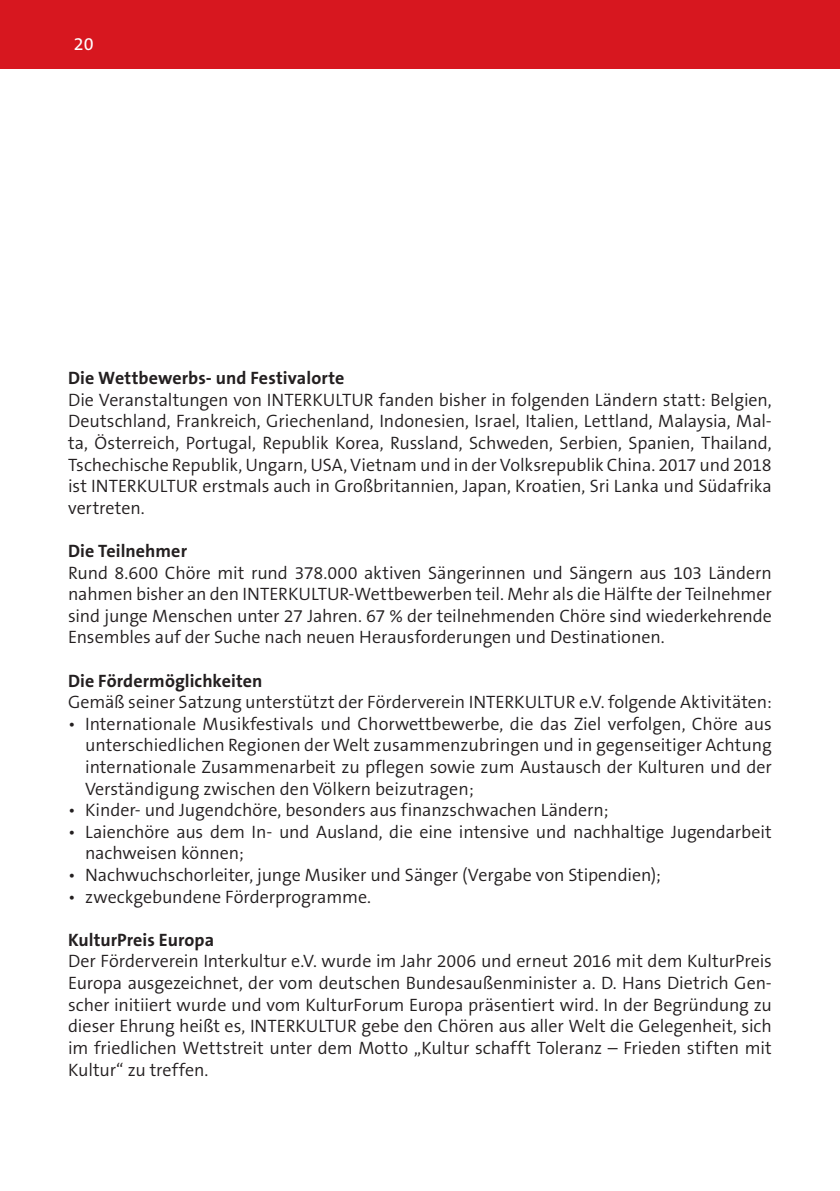
<style>
.page{position:relative;width:840px;height:1191px;background:#fff}
.page>*{position:absolute;margin:0;border:0;box-sizing:border-box;transform-origin:0 0}
.t1{font:300 18px/21.6px "The Sans B4";letter-spacing:-.005em;color:#231f20;text-align:justify}
.t2{font:700 18px "The Sans B7";letter-spacing:.005em;color:#231f20}
.t3{font:18px "The Sans B5 Plain";color:#fff}
</style>
<div class="page">
<div style="left:0;top:0;width:839px;height:68px;background:#d7171f"></div>
<p class="t3" style="left:74px;top:34px;width:21px">20</p>
<p class="t2" style="left:68px;top:368px;width:277px">Die Wettbewerbs- und Festivalorte</p>
<p class="t1" style="left:68px;top:389px;width:705px">Die Veranstaltungen von INTERKULTUR fanden bisher in folgenden Ländern statt: Belgien, Deutschland, Frankreich, Griechenland, Indonesien, Israel, Italien, Lettland, Malaysia, Mal&shy;ta, Österreich, Portugal, Republik Korea, Russland, Schweden, Serbien, Spanien, Thailand, Tschechische Republik, Ungarn, USA, Vietnam und in der Volksrepublik China. 2017 und 2018 ist INTERKULTUR erstmals auch in Großbritannien, Japan, Kroatien, Sri Lanka und Südafrika vertreten.</p>
<p class="t2" style="left:68px;top:541px;width:120px">Die Teilnehmer</p>
<p class="t1" style="left:68px;top:562px;width:705px">Rund 8.600 Chöre mit rund 378.000 aktiven Sängerinnen und Sängern aus 103 Ländern nahmen bisher an den INTERKULTUR-Wettbewerben teil. Mehr als die Hälfte der Teilnehmer sind junge Menschen unter 27 Jahren. 67 % der teilnehmenden Chöre sind wiederkehrende Ensembles auf der Suche nach neuen Herausforderungen und Destinationen.</p>
<p class="t2" style="left:68px;top:671px;width:196px">Die Fördermöglichkeiten</p>
<p class="t1" style="left:68px;top:692px;width:704px">Gemäß seiner Satzung unterstützt der Förderverein INTERKULTUR e.V. folgende Aktivitäten:</p>
<p class="t1" style="left:85px;top:713px;width:687px;text-indent:-17px">• Internationale Musikfestivals und Chorwettbewerbe, die das Ziel verfolgen, Chöre aus unterschiedlichen Regionen der Welt zusammenzubringen und in gegenseitiger Achtung internationale Zusammenarbeit zu pflegen sowie zum Austausch der Kulturen und der Verständigung zwischen den Völkern beizutragen;</p>
<p class="t1" style="left:68px;top:800px;width:541px">• Kinder- und Jugendchöre, besonders aus finanzschwachen Ländern;</p>
<p class="t1" style="left:85px;top:821px;width:687px;text-indent:-17px">• Laienchöre aus dem In- und Ausland, die eine intensive und nachhaltige Jugendarbeit nachweisen können;</p>
<p class="t1" style="left:68px;top:864px;width:594px">• Nachwuchschorleiter, junge Musiker und Sänger (Vergabe von Stipendien);</p>
<p class="t1" style="left:68px;top:886px;width:304px">• zweckgebundene Förderprogramme.</p>
<p class="t2" style="left:68px;top:930px;width:147px">KulturPreis Europa</p>
<p class="t1" style="left:68px;top:951px;width:705px">Der Förderverein Interkultur e.V. wurde im Jahr 2006 und erneut 2016 mit dem KulturPreis Europa ausgezeichnet, der vom deutschen Bundesaußenminister a. D. Hans Dietrich Gen&shy;scher initiiert wurde und vom KulturForum Europa präsentiert wird. In der Begründung zu dieser Ehrung heißt es, INTERKULTUR gebe den Chören aus aller Welt die Gelegenheit, sich im friedlichen Wettstreit unter dem Motto „Kultur schafft Toleranz – Frieden stiften mit Kultur“ zu treffen.</p>
</div>
